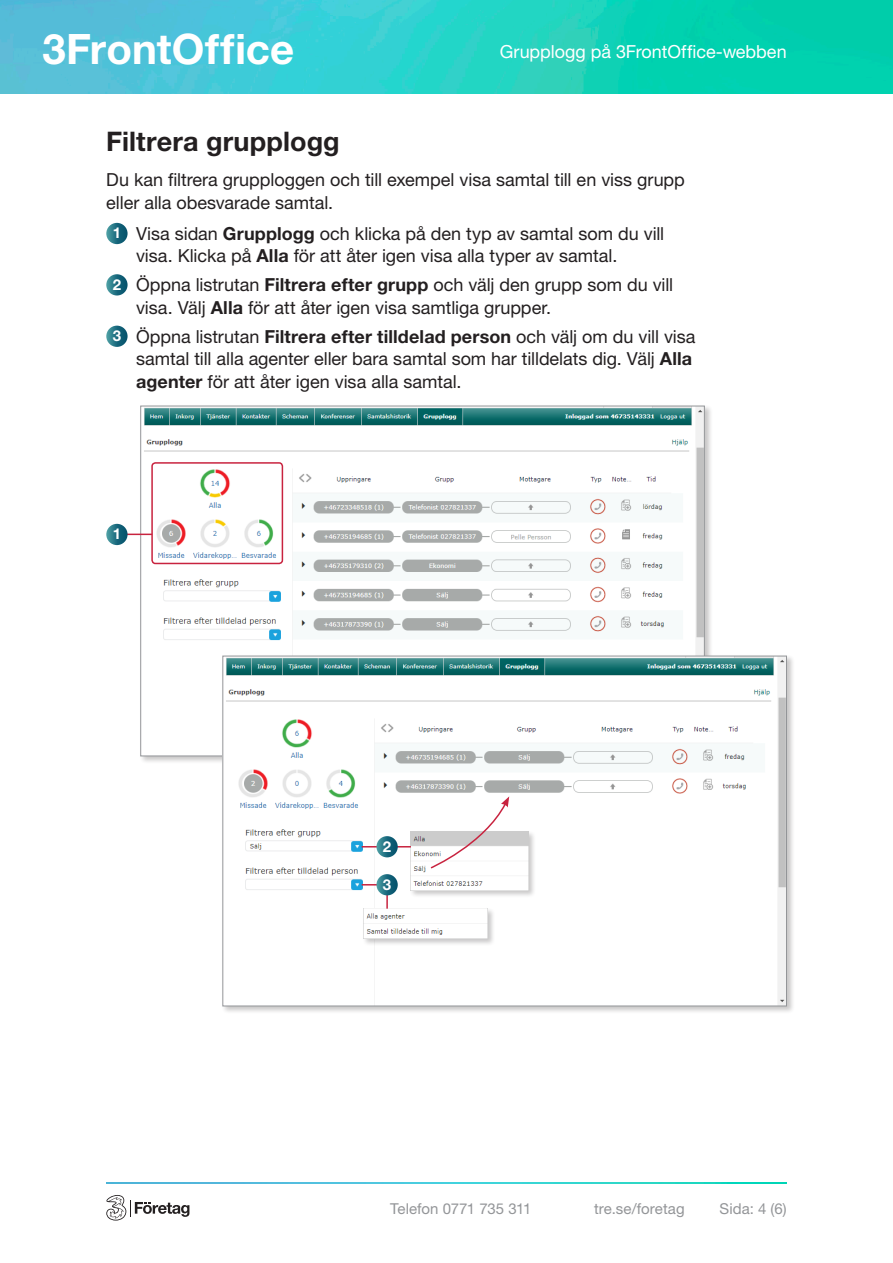
<style>
.page{position:relative;width:893px;height:1263px;background:#fff}
.page>*{position:absolute;margin:0;border:0;box-sizing:border-box;transform-origin:0 0}
.t1{font:700 42px "Helvetica Neue LT Std";letter-spacing:.005em;color:#fff}
.Rubrik_2{font:700 27px "Helvetica Neue LT Std";letter-spacing:.005em;color:#231f20}
.Steg_för_steg{font:18px/22.5px "Helvetica Neue LT Std";letter-spacing:-.005em;color:#231f20}
.Brödtext{font:18px/22.5px "Helvetica Neue LT Std";color:#231f20}
.t2{font:18px "Helvetica Neue LT Std";color:#fff}
.t3{font:15px "Helvetica Neue LT Std";letter-spacing:.005em;color:#939598}
.Bildrubrik{font:700 15px "Helvetica Neue LT Std";color:#fff}
.s1{font-weight:700}
</style>
<div class="page">
<svg style="left:106px;top:1195px;width:83px;height:25px"></svg>
<img style="left:106px;top:1182px;width:681px;height:2px">
<img style="left:0;top:0;width:893px;height:94px">
<svg style="left:106px;top:223px;width:22px;height:21px"></svg>
<svg style="left:106px;top:274px;width:22px;height:21px"></svg>
<svg style="left:106px;top:326px;width:22px;height:21px"></svg>
<div style="left:139px;top:404px;width:574px;height:360px;background:#231f20;opacity:.25"></div>
<img style="left:143px;top:408px;width:560px;height:346px">
<div style="left:151px;top:462px;width:132px;height:102px;border:2px solid #c8233f;border-radius:3px"></div>
<hr style="left:110px;top:534px;width:42px;height:1px;background:#c8233f">
<svg style="left:106px;top:524px;width:22px;height:21px"></svg>
<div style="left:221px;top:654px;width:574px;height:360px;background:#231f20;opacity:.25"></div>
<img style="left:225px;top:658px;width:560px;height:346px">
<div style="left:362px;top:907px;width:133px;height:39px;background:#231f20;opacity:.25"></div>
<img style="left:364px;top:909px;width:123px;height:29px">
<hr style="left:386px;top:884px;width:2px;height:25px;background:#c8233f">
<svg style="left:362px;top:884px;width:14px;height:1px"></svg>
<svg style="left:376px;top:874px;width:22px;height:21px"></svg>
<div style="left:410px;top:830px;width:127px;height:68px;background:#231f20;opacity:.25"></div>
<img style="left:411px;top:831px;width:117px;height:59px">
<hr style="left:362px;top:846px;width:49px;height:1px;background:#c8233f">
<svg style="left:376px;top:836px;width:22px;height:21px"></svg>
<svg style="left:429px;top:796px;width:80px;height:73px"></svg>
<h1 class="t1" style="left:43px;top:23px;width:253px">3FrontOffice</h1>
<p class="t2" style="left:500px;top:40px;width:288px">Grupplogg på 3FrontOffice-webben</p>
<p class="Rubrik_2" style="left:106px;top:125px;width:235px">Filtrera grupplogg</p>
<p class="Brödtext" style="left:106px;top:168px;width:580px">Du kan filtrera grupploggen och till exempel visa samtal till en viss grupp eller alla obesvarade samtal.</p>
<p class="Bildrubrik" style="left:113px;top:224px;width:10px">1</p>
<p class="Steg_för_steg" style="left:136px;top:222px;width:530px">Visa sidan <span class="s1">Grupplogg</span> och klicka på den typ av samtal som du vill visa. Klicka på <span class="s1">Alla</span> för att åter igen visa alla typer av samtal.</p>
<p class="Bildrubrik" style="left:113px;top:275px;width:10px">2</p>
<p class="Steg_för_steg" style="left:136px;top:273px;width:539px">Öppna listrutan <span class="s1">Filtrera efter grupp</span> och välj den grupp som du vill visa. Välj <span class="s1">Alla</span> för att åter igen visa samtliga grupper.</p>
<p class="Bildrubrik" style="left:113px;top:327px;width:10px">3</p>
<p class="Steg_för_steg" style="left:136px;top:325px;width:561px">Öppna listrutan <span class="s1">Filtrera efter tilldelad person</span> och välj om du vill visa samtal till alla agenter eller bara samtal som har tilldelats dig. Välj <span class="s1">Alla agenter</span> för att åter igen visa alla samtal.</p>
<p class="Bildrubrik" style="left:113px;top:525px;width:10px">1</p>
<p class="Bildrubrik" style="left:383px;top:837px;width:10px">2</p>
<p class="Bildrubrik" style="left:383px;top:875px;width:10px">3</p>
<p class="t3" style="left:390px;top:1200px;width:143px">Telefon 0771 735 311</p>
<p class="t3" style="left:594px;top:1200px;width:92px">tre.se/foretag</p>
<p class="t3" style="left:720px;top:1200px;width:69px">Sida: 4 (6)</p>
</div>
